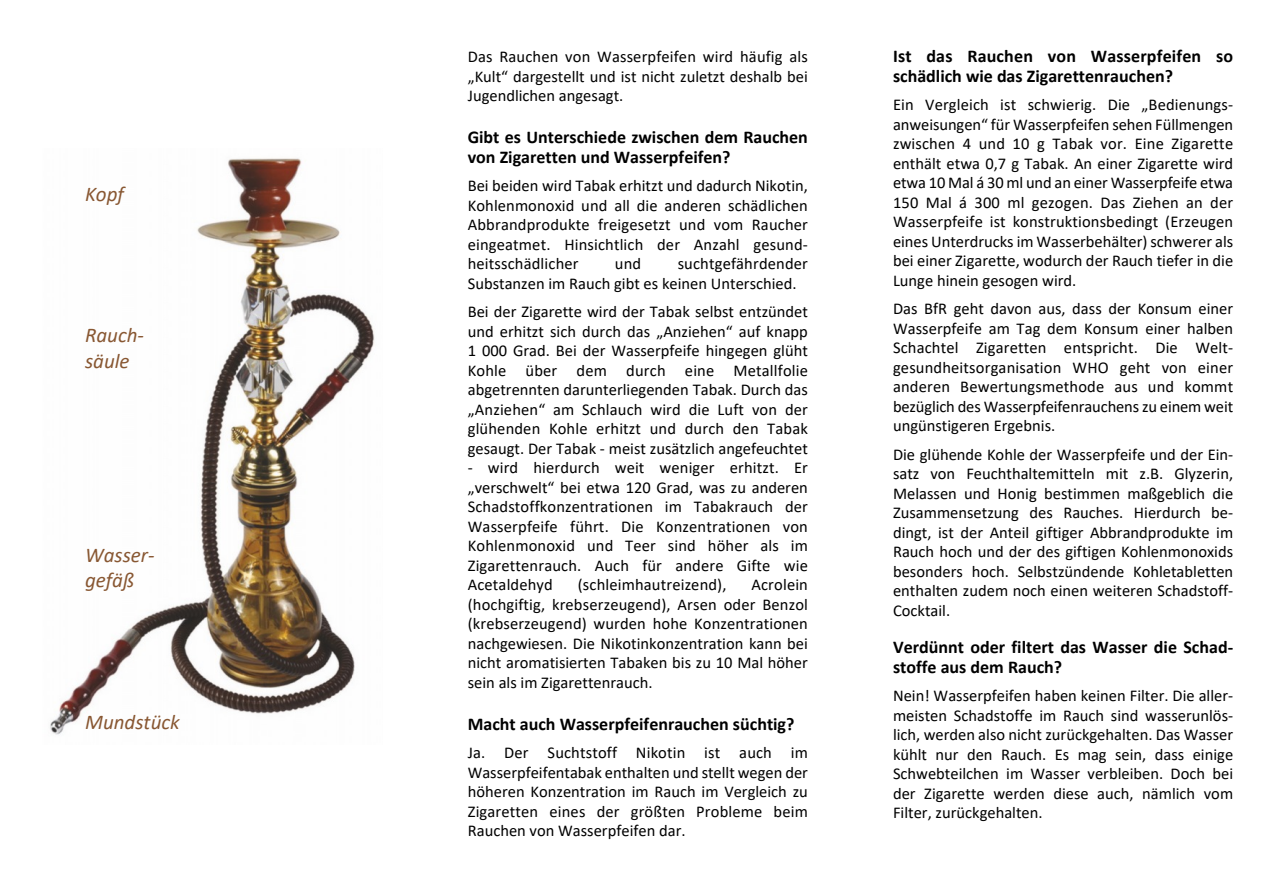
<style>
.page{position:relative;width:1263px;height:893px;background:#fff}
.page>*{position:absolute;margin:0;border:0;box-sizing:border-box;transform-origin:0 0}
.t1{font:italic 21px/25.7px "Calibri";color:#885732}
.t2{font:700 18px/19.5px "Calibri";color:#000}
.t3{font:16.5px/19.5px "Calibri";color:#000;text-align:justify}
</style>
<div class="page">
<img style="left:50px;top:158px;width:325px;height:577px">
<p class="t1" style="left:85px;top:183px;width:40px">Kopf</p>
<p class="t1" style="left:85px;top:324px;width:61px">Rauch&shy;säule</p>
<p class="t1" style="left:85px;top:544px;width:71px">Wasser&shy;gefäß</p>
<p class="t1" style="left:85px;top:711px;width:96px">Mundstück</p>
<p class="t3" style="left:468px;top:48px;width:342px">Das Rauchen von Wasserpfeifen wird häufig als „Kult“ dargestellt und ist nicht zuletzt deshalb bei Jugendlichen angesagt.</p>
<p class="t2" style="left:468px;top:129px;width:342px">Gibt es Unterschiede zwischen dem Rauchen von Zigaretten und Wasserpfeifen?</p>
<p class="t3" style="left:468px;top:177px;width:342px">Bei beiden wird Tabak erhitzt und dadurch Nikotin, Kohlenmonoxid und all die anderen schädlichen Abbrandprodukte freigesetzt und vom Raucher eingeatmet. Hinsichtlich der Anzahl gesund&shy;heitsschädlicher</p>
<p class="t3" style="left:468px;top:255px;width:342px;text-indent:210px">suchtgefährdender<br>Substanzen im Rauch gibt es keinen Unterschied.</p>
<p class="t3" style="left:468px;top:303px;width:342px">Bei der Zigarette wird der Tabak selbst entzündet und erhitzt sich durch das „Anziehen“ auf knapp 1 000 Grad. Bei der Wasserpfeife hingegen glüht Kohle über dem durch eine Metallfolie abgetrennten darunterliegenden Tabak. Durch das „Anziehen“ am Schlauch wird die Luft von der glühenden Kohle erhitzt und durch den Tabak gesaugt. Der Tabak - meist zusätzlich angefeuchtet</p>
<p class="t3" style="left:468px;top:459px;width:342px">- wird hierdurch weit weniger erhitzt. Er „verschwelt“ bei etwa 120 Grad, was zu anderen Schadstoffkonzentrationen im Tabakrauch der Wasserpfeife führt. Die Konzentrationen von Kohlenmonoxid und Teer sind höher als im Zigarettenrauch. Auch für andere Gifte wie Acetaldehyd</p>
<p class="t3" style="left:615px;top:255px;width:28px">und</p>
<p class="t3" style="left:578px;top:576px;width:150px">(schleimhautreizend),</p>
<p class="t3" style="left:468px;top:576px;width:342px;text-indent:284px">Acrolein (hochgiftig, krebserzeugend), Arsen oder Benzol (krebserzeugend) wurden hohe Konzentrationen nachgewiesen. Die Nikotinkonzentration kann bei nicht aromatisierten Tabaken bis zu 10 Mal höher sein als im Zigarettenrauch.</p>
<p class="t2" style="left:468px;top:715px;width:328px">Macht auch Wasserpfeifenrauchen süchtig?</p>
<p class="t3" style="left:468px;top:744px;width:342px">Ja. Der Suchtstoff Nikotin ist auch im Wasserpfeifentabak enthalten und stellt wegen der höheren Konzentration im Rauch im Vergleich zu Zigaretten eines der größten Probleme beim Rauchen von Wasserpfeifen dar.</p>
<p class="t2" style="left:893px;top:48px;width:342px">Ist das Rauchen von Wasserpfeifen so schädlich wie das Zigarettenrauchen?</p>
<p class="t3" style="left:893px;top:96px;width:342px">Ein Vergleich ist schwierig. Die „Bedienungs&shy;anweisungen“ für Wasserpfeifen sehen Füllmengen zwischen 4 und 10 g Tabak vor. Eine Zigarette enthält etwa 0,7 g Tabak. An einer Zigarette wird etwa 10 Mal á 30 ml und an einer Wasserpfeife etwa 150 Mal á 300 ml gezogen. Das Ziehen an der Wasserpfeife ist konstruktionsbedingt (Erzeugen eines Unterdrucks im Wasserbehälter) schwerer als bei einer Zigarette, wodurch der Rauch tiefer in die Lunge hinein gesogen wird.</p>
<p class="t3" style="left:893px;top:300px;width:342px">Das BfR geht davon aus, dass der Konsum einer Wasserpfeife am Tag dem Konsum einer halben Schachtel Zigaretten entspricht. Die Welt&shy;gesundheitsorganisation WHO geht von einer anderen Bewertungsmethode aus und kommt bezüglich des Wasserpfeifenrauchens zu einem weit ungünstigeren Ergebnis.</p>
<p class="t3" style="left:893px;top:446px;width:342px">Die glühende Kohle der Wasserpfeife und der Ein&shy;satz von Feuchthaltemitteln mit z.B. Glyzerin, Melassen und Honig bestimmen maßgeblich die Zusammensetzung des Rauches. Hierdurch be&shy;dingt, ist der Anteil giftiger Abbrandprodukte im Rauch hoch und der des giftigen Kohlenmonoxids besonders hoch. Selbstzündende Kohletabletten enthalten zudem noch einen weiteren Schadstoff-Cocktail.</p>
<p class="t2" style="left:893px;top:639px;width:342px">Verdünnt oder filtert das Wasser die Schad&shy;stoffe aus dem Rauch?</p>
<p class="t3" style="left:893px;top:687px;width:342px">Nein! Wasserpfeifen haben keinen Filter. Die aller&shy;meisten Schadstoffe im Rauch sind wasserunlös&shy;lich, werden also nicht zurückgehalten. Das Wasser kühlt nur den Rauch. Es mag sein, dass einige Schwebteilchen im Wasser verbleiben. Doch bei der Zigarette werden diese auch, nämlich vom Filter, zurückgehalten.</p>
</div>
